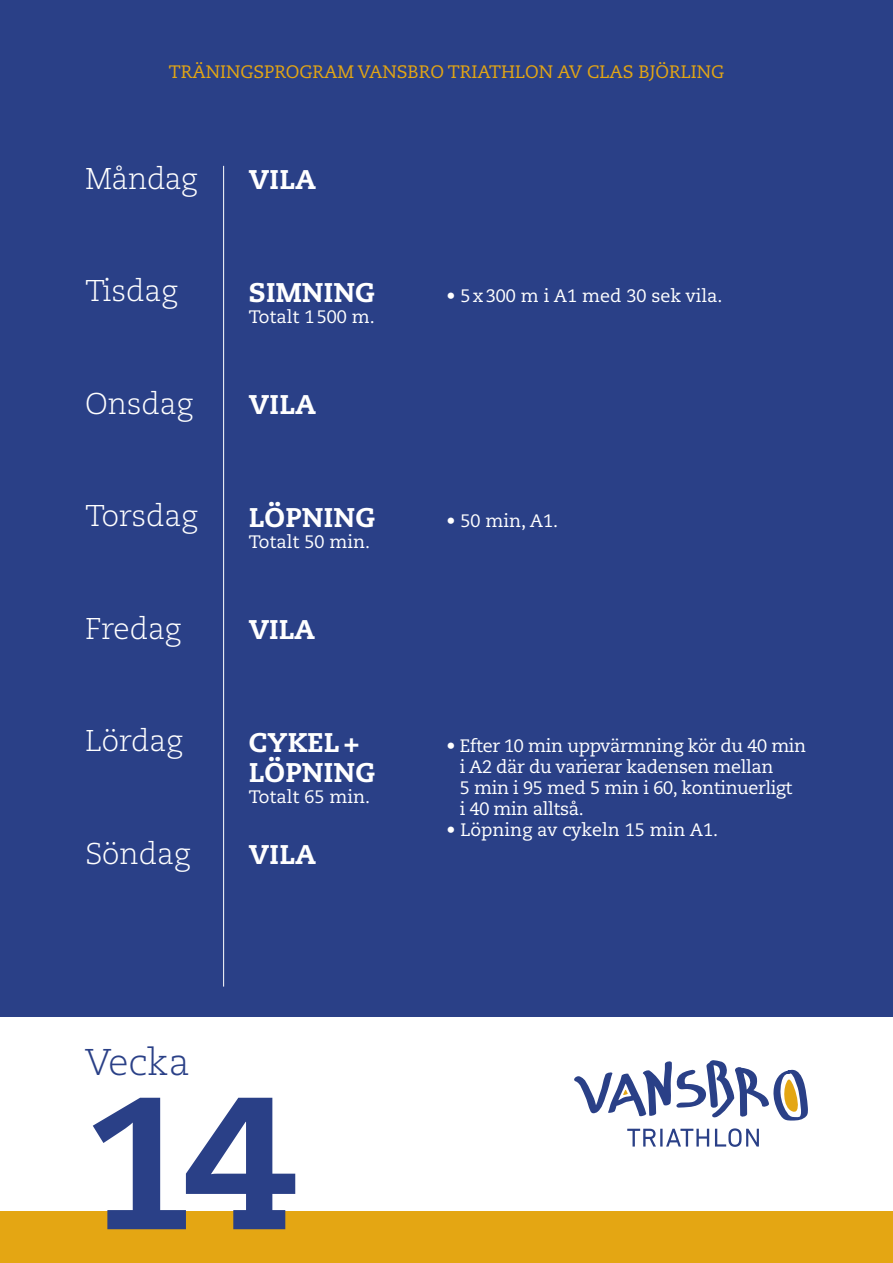
<style>
.page{position:relative;width:893px;height:1263px;background:#fff}
.page>*{position:absolute;margin:0;border:0;box-sizing:border-box;transform-origin:0 0}
.t1{font:800 187.8px "Caecilia LT Pro 85";color:#2a4087}
.t2{font:300 37.2px "Caecilia LT Pro 45";letter-spacing:-.005em;color:#2a4087}
.t3{font:300 30px "Caecilia LT Pro 45";color:#fff}
.t4{font:800 27px/30px "Caecilia LT Pro 85";letter-spacing:.01em;color:#fff}
.t5{font:18px/21px "Caecilia LT Pro 55 Roman";letter-spacing:-.02em;color:#fff}
.t6{font:18px "Caecilia LT Pro 55 Roman";color:#fff}
.t7{font:18px "Caecilia LT Pro 55 Roman";color:#e4a613}
</style>
<div class="page">
<svg style="left:627px;top:1129px;width:29px;height:17px"></svg>
<hr style="left:660px;top:1129px;width:3px;height:17px;background:#2a4087">
<svg style="left:666px;top:1129px;width:43px;height:17px"></svg>
<svg style="left:715px;top:1128px;width:44px;height:19px"></svg>
<svg style="left:574px;top:1060px;width:234px;height:61px"></svg>
<div style="left:0;top:0;width:893px;height:1016px;background:#2a4087"></div>
<div style="left:0;top:1212px;width:893px;height:51px;background:#e4a613"></div>
<hr style="left:223px;top:166px;width:1px;height:820px;background:#fff">
<p class="t7" style="left:169px;top:59px;width:557px">TRÄNINGSPROGRAM VANSBRO TRIATHLON AV CLAS BJÖRLING</p>
<h3 class="t3" style="left:85px;top:159px;width:114px">Måndag</h3>
<h3 class="t4" style="left:249px;top:164px;width:69px">VILA</h3>
<h3 class="t3" style="left:85px;top:272px;width:94px">Tisdag</h3>
<h3 class="t4" style="left:249px;top:277px;width:127px">SIMNING</h3>
<p class="t6" style="left:249px;top:305px;width:128px">Totalt 1500 m.</p>
<h3 class="t3" style="left:85px;top:384px;width:109px">Onsdag</h3>
<h3 class="t4" style="left:249px;top:389px;width:69px">VILA</h3>
<h3 class="t3" style="left:85px;top:497px;width:114px">Torsdag</h3>
<h3 class="t4" style="left:249px;top:502px;width:128px">LÖPNING</h3>
<p class="t6" style="left:249px;top:530px;width:123px">Totalt 50 min.</p>
<h3 class="t3" style="left:85px;top:609px;width:97px">Fredag</h3>
<h3 class="t4" style="left:249px;top:614px;width:68px">VILA</h3>
<h3 class="t3" style="left:85px;top:722px;width:99px">Lördag</h3>
<h3 class="t4" style="left:249px;top:727px;width:128px">CYKEL+<br>LÖPNING</h3>
<p class="t6" style="left:249px;top:785px;width:123px">Totalt 65 min.</p>
<h3 class="t3" style="left:85px;top:834px;width:107px">Söndag</h3>
<h3 class="t4" style="left:249px;top:839px;width:69px">VILA</h3>
<h2 class="t2" style="left:85px;top:1038px;width:106px">Vecka</h2>
<h1 class="t1" style="left:85px;top:1033px;width:211px">14</h1>
<p class="t6" style="left:446px;top:283px;width:278px">• 5x300 m i A1 med 30 sek vila.</p>
<p class="t5" style="left:446px;top:509px;width:113px">• 50 min, A1.</p>
<p class="t5" style="left:460px;top:734px;width:348px;text-indent:-13px">• Efter 10 min uppvärmning kör du 40 min i A2 där du varierar kadensen mellan<br>5 min i 95 med 5 min i 60, kontinuerligt<br>i 40 min alltså.</p>
<p class="t6" style="left:446px;top:817px;width:273px">• Löpning av cykeln 15 min A1.</p>
</div>
